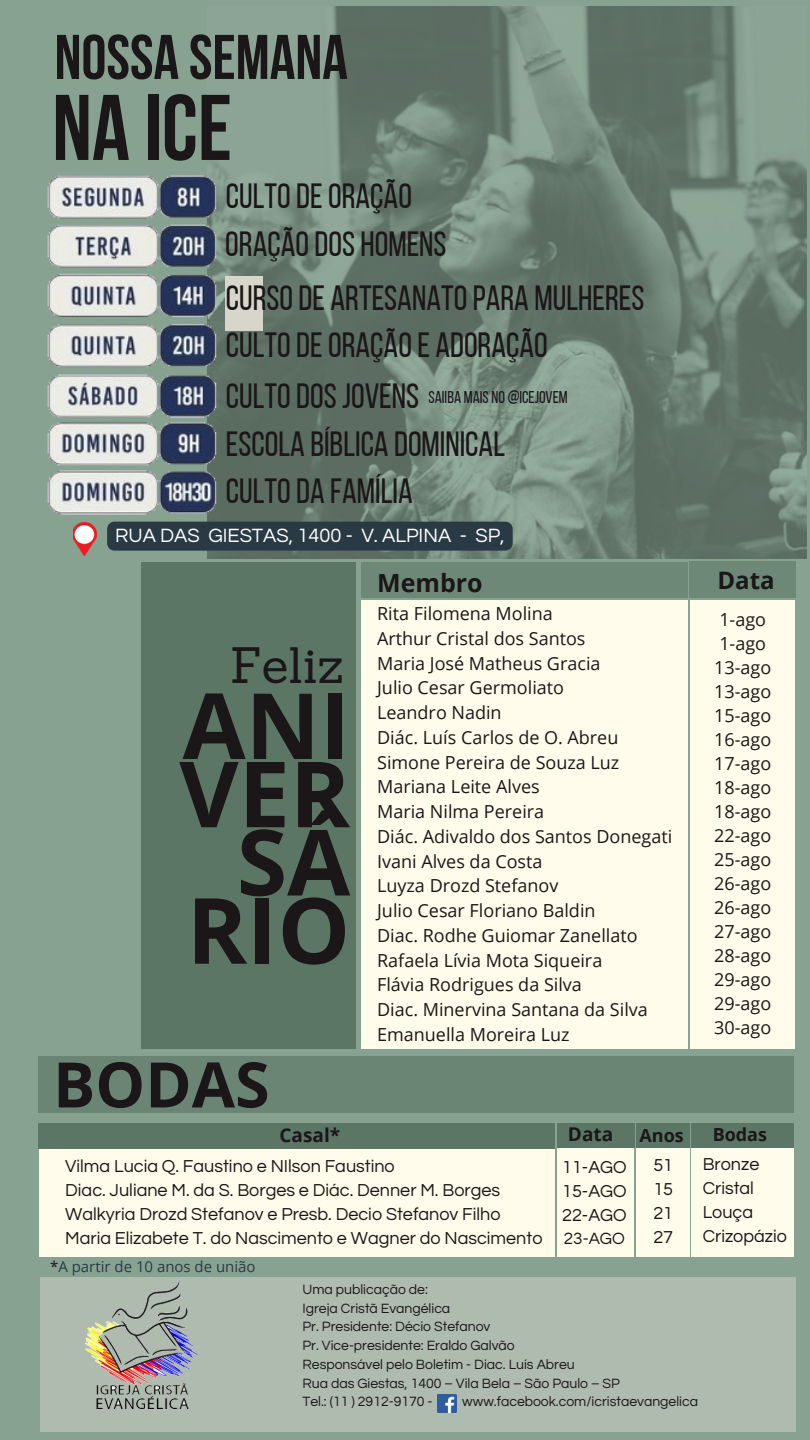
<style>
.page{position:relative;width:810px;height:1440px;background:#88a292}
.page>*{position:absolute;margin:0;border:0;box-sizing:border-box;transform-origin:0 0}
.t1{font:700 93px "Bebas Neue";color:#1b1718}
.t2{font:700 91.4px/68.2px "Open Sans";color:#1b1718;text-align:right}
.t3{font:700 63px "Bebas Neue";color:#1b1718}
.t4{font:700 62.8px "Open Sans";color:#1b1718}
.t5{font:49.8px "Sanchez";color:#1b1718}
.t6{font:35px "Bebas Neue";color:#1b1718}
.t7{font:700 25px "Open Sans";color:#1b1718}
.t8{font:700 24px "Open Sans";color:#1b1718}
.t9{font:20px "Questrial";color:#fff}
.t10{font:700 19px "Open Sans";color:#1b1718}
.t11{font:18px "Open Sans";color:#1b1718}
.t12{font:18px "Questrial";color:#1b1718}
.t13{font:700 18px "Open Sans";color:#1b1718}
.t14{font:17px "Bebas Neue";color:#1b1718}
.t15{font:17px "Questrial";color:#1b1718}
.t16{font:15px "Open Sans";color:#2a3a45}
.t17{font:14px "Questrial";color:#1b1718}
.s1{color:#1b1718}
</style>
<div class="page">
<div style="left:690px;top:600px;width:105px;height:449px;background:#fffceb"></div>
<div style="left:362px;top:600px;width:326px;height:449px;background:#fffceb"></div>
<div style="left:142px;top:562px;width:214px;height:487px;background:#5c7666"></div>
<div style="left:558px;top:1148px;width:76px;height:109px;background:#fffceb"></div>
<div style="left:558px;top:1124px;width:77px;height:24px;background:#5c7666"></div>
<div style="left:39px;top:1147px;width:516px;height:109px;background:#fffceb"></div>
<div style="left:637px;top:1148px;width:53px;height:109px;background:#fffceb"></div>
<div style="left:691px;top:1148px;width:103px;height:109px;background:#fffceb"></div>
<div style="left:40px;top:1278px;width:756px;height:154px;background:#afbbae"></div>
<img style="left:437px;top:1394px;width:20px;height:19px">
<img style="left:85px;top:1280px;width:113px;height:129px">
<img style="left:74px;top:522px;width:22px;height:33px">
<img style="left:207px;top:7px;width:600px;height:552px">
<div style="left:225px;top:276px;width:38px;height:55px;background:#d8d5cb"></div>
<div style="left:38px;top:1056px;width:756px;height:57px;background:#6b8575"></div>
<div style="left:38px;top:1123px;width:517px;height:25px;background:#5c7666"></div>
<div style="left:362px;top:562px;width:326px;height:36px;background:#6e8878"></div>
<div style="left:689px;top:561px;width:107px;height:37px;background:#6e8878"></div>
<div style="left:637px;top:1124px;width:53px;height:24px;background:#5c7666"></div>
<div style="left:691px;top:1123px;width:103px;height:25px;background:#5c7666"></div>
<img style="left:47px;top:172px;width:173px;height:344px">
<div style="left:107px;top:522px;width:406px;height:29px;background:#2a3a45"></div>
<p class="t3" style="left:55px;top:32px;width:295px">NOSSA SEMANA</p>
<h2 class="t1" style="left:52px;top:90px;width:181px">NA ICE</h2>
<p class="t6" style="left:226px;top:182px;width:188px">CULTODEORAÇÃO</p>
<p class="t6" style="left:225px;top:230px;width:223px">ORAÇÃODOS HOMENS</p>
<p class="t6" style="left:226px;top:283px;width:420px">CURSODE ARTESANATOPARA MULHERES</p>
<p class="t6" style="left:226px;top:331px;width:323px">CULTODEORAÇÃOE ADORAÇÃO</p>
<p class="t6" style="left:226px;top:382px;width:195px">CULTODOSJOVENS</p>
<p class="t6" style="left:226px;top:429px;width:281px">ESCOLA BÍBLICA DOMINICAL</p>
<p class="t6" style="left:226px;top:477px;width:188px">CULTODA FAMÍLIA</p>
<p class="t14" style="left:428px;top:391px;width:141px">SAIIBA MAIS NO@ICEJOVEM</p>
<p class="t9" style="left:115px;top:526px;width:391px">RUA DAS GIESTAS, 1400 - V. ALPINA - SP,</p>
<p class="t7" style="left:377px;top:565px;width:107px">Membro</p>
<p class="t5" style="left:230px;top:633px;width:115px">Feliz</p>
<p class="t2" style="left:179px;top:689px;width:173px">ANI<br>VER<br>SÁ<br>RIO</p>
<p class="t4" style="left:53px;top:1040px;width:218px">BODAS</p>
<p class="t11" style="left:377px;top:601px;width:177px">Rita Filomena Molina</p>
<p class="t11" style="left:377px;top:626px;width:210px">Arthur Cristal dos Santos</p>
<p class="t11" style="left:377px;top:650px;width:225px">Maria José Matheus Gracia</p>
<p class="t11" style="left:377px;top:675px;width:188px">Julio Cesar Germoliato</p>
<h3 class="t11" style="left:377px;top:700px;width:126px">Leandro Nadin</h3>
<p class="t11" style="left:377px;top:725px;width:243px">Diác. Luís Carlos de O. Abreu</p>
<p class="t11" style="left:377px;top:749px;width:244px">Simone Pereira de Souza Luz</p>
<p class="t11" style="left:377px;top:774px;width:164px">Mariana Leite Alves</p>
<p class="t11" style="left:377px;top:799px;width:169px">Maria Nilma Pereira</p>
<p class="t11" style="left:377px;top:824px;width:297px">Diác. Adivaldo dos Santos Donegati</p>
<p class="t11" style="left:377px;top:848px;width:167px">Ivani Alves da Costa</p>
<p class="t11" style="left:377px;top:873px;width:183px">Luyza Drozd Stefanov</p>
<p class="t11" style="left:377px;top:898px;width:220px">Julio Cesar Floriano Baldin</p>
<p class="t11" style="left:377px;top:923px;width:262px">Diac. Rodhe Guiomar Zanellato</p>
<p class="t11" style="left:377px;top:947px;width:227px">Rafaela Lívia Mota Siqueira</p>
<p class="t11" style="left:377px;top:972px;width:206px">Flávia Rodrigues da Silva</p>
<p class="t11" style="left:377px;top:997px;width:272px">Diac. Minervina Santana da Silva</p>
<p class="t11" style="left:377px;top:1022px;width:194px">Emanuella Moreira Luz</p>
<p class="t8" style="left:717px;top:564px;width:59px">Data</p>
<p class="t11" style="left:719px;top:607px;width:48px">1-ago</p>
<h5 class="t11" style="left:719px;top:631px;width:48px">1-ago</h5>
<h1 class="t11" style="left:714px;top:655px;width:59px">13-ago</h1>
<p class="t11" style="left:714px;top:679px;width:59px">13-ago</p>
<p class="t11" style="left:714px;top:703px;width:59px">15-ago</p>
<p class="t11" style="left:714px;top:727px;width:59px">16-ago</p>
<p class="t11" style="left:714px;top:751px;width:59px">17-ago</p>
<p class="t11" style="left:714px;top:775px;width:59px">18-ago</p>
<p class="t11" style="left:714px;top:799px;width:59px">18-ago</p>
<p class="t11" style="left:714px;top:823px;width:59px">22-ago</p>
<p class="t11" style="left:714px;top:847px;width:59px">25-ago</p>
<p class="t11" style="left:714px;top:871px;width:59px">26-ago</p>
<p class="t11" style="left:714px;top:895px;width:59px">26-ago</p>
<p class="t11" style="left:714px;top:919px;width:59px">27-ago</p>
<p class="t11" style="left:714px;top:943px;width:59px">28-ago</p>
<p class="t11" style="left:714px;top:967px;width:59px">29-ago</p>
<p class="t11" style="left:714px;top:991px;width:59px">29-ago</p>
<p class="t11" style="left:714px;top:1015px;width:59px">30-ago</p>
<p class="t10" style="left:280px;top:1122px;width:62px">Casal*</p>
<p class="t12" style="left:65px;top:1157px;width:331px">Vilma Lucia Q. Faustino e NIlson Faustino</p>
<p class="t12" style="left:65px;top:1181px;width:436px">Diac. Juliane M. da S. Borges e Diác. Denner M. Borges</p>
<p class="t12" style="left:65px;top:1205px;width:437px">Walkyria Drozd Stefanov e Presb. Decio Stefanov Filho</p>
<p class="t12" style="left:65px;top:1229px;width:479px">Maria Elizabete T. do Nascimento e Wagner do Nascimento</p>
<p class="t16" style="left:50px;top:1256px;width:207px"><span class="s1">*</span>A partir de 10 anos de união</p>
<p class="t10" style="left:568px;top:1121px;width:47px">Data</p>
<p class="t13" style="left:639px;top:1123px;width:46px">Anos</p>
<p class="t13" style="left:713px;top:1122px;width:56px">Bodas</p>
<p class="t12" style="left:562px;top:1158px;width:66px">11-AGO</p>
<p class="t12" style="left:562px;top:1182px;width:66px">15-AGO</p>
<p class="t12" style="left:562px;top:1206px;width:66px">22-AGO</p>
<p class="t15" style="left:564px;top:1230px;width:63px">23-AGO</p>
<p class="t12" style="left:653px;top:1156px;width:21px">51</p>
<p class="t12" style="left:653px;top:1180px;width:21px">15</p>
<p class="t12" style="left:653px;top:1204px;width:21px">21</p>
<p class="t12" style="left:653px;top:1228px;width:21px">27</p>
<p class="t12" style="left:703px;top:1155px;width:58px">Bronze</p>
<p class="t12" style="left:703px;top:1179px;width:53px">Cristal</p>
<p class="t12" style="left:703px;top:1203px;width:52px">Louça</p>
<p class="t12" style="left:703px;top:1227px;width:86px">Crizopázio</p>
<p class="t17" style="left:303px;top:1282px;width:127px">Uma publicação de:</p>
<h6 class="t17" style="left:303px;top:1301px;width:149px">Igreja Cristã Evangélica</h6>
<h6 class="t17" style="left:303px;top:1320px;width:189px">Pr. Presidente: Décio Stefanov</h6>
<p class="t17" style="left:303px;top:1339px;width:214px">Pr. Vice-presidente: Eraldo Galvão</p>
<p class="t17" style="left:303px;top:1357px;width:274px">Responsável pelo Boletim - Diac. Luís Abreu</p>
<p class="t17" style="left:303px;top:1376px;width:319px">Rua das Giestas, 1400 – Vila Bela – São Paulo – SP</p>
<p class="t17" style="left:303px;top:1395px;width:131px">Tel.: (11 ) 2912-9170 -</p>
<p class="t17" style="left:462px;top:1395px;width:237px">www.facebook.com/icristaevangelica</p>
</div>
